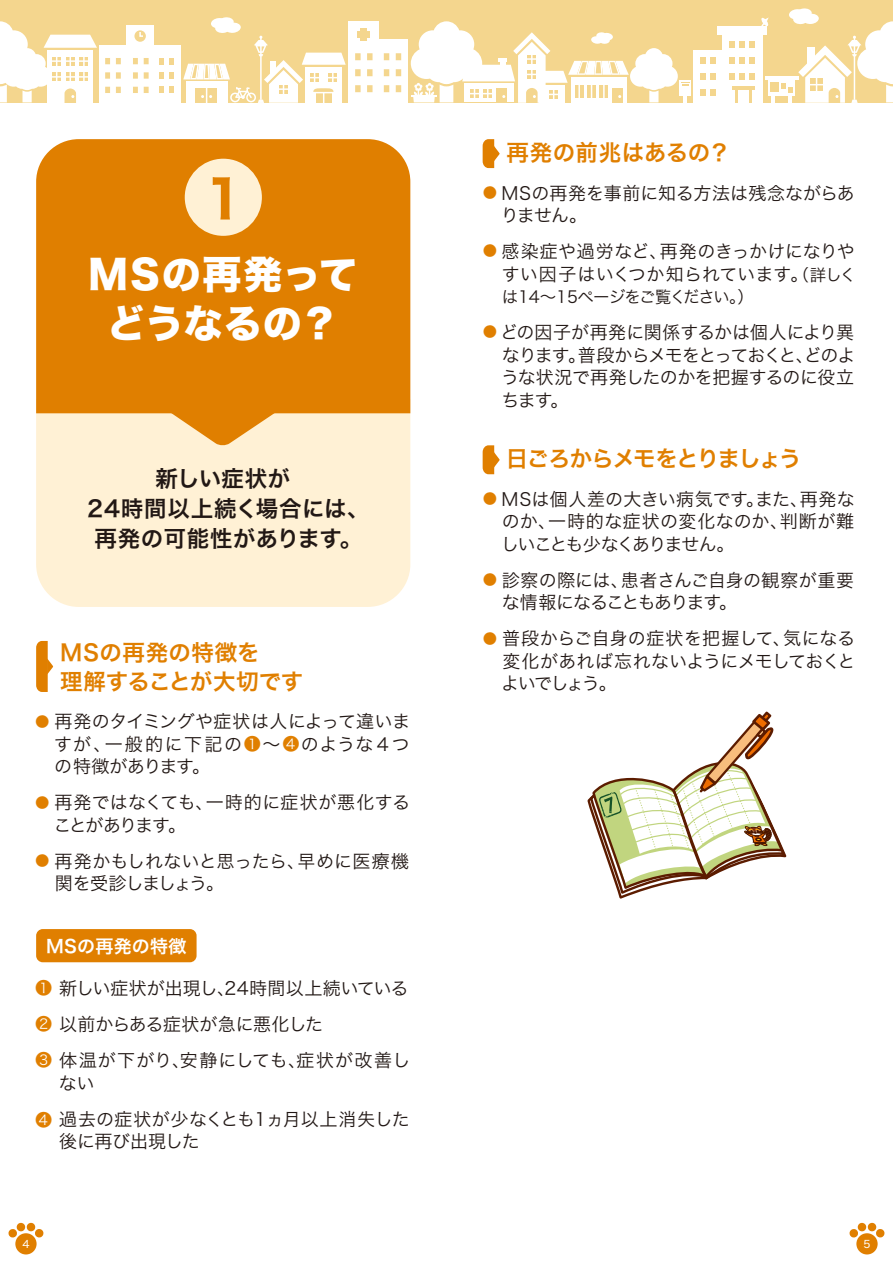
<style>
.page{position:relative;width:893px;height:1263px;background:#fff}
.page>*{position:absolute;margin:0;border:0;box-sizing:border-box;transform-origin:0 0}
.t1{font:51.9px "Hira Kaku Std W7";color:#e07f00}
.t2{font:39px/49.5px "Hira Kaku Std W8";letter-spacing:.015em;color:#fff;text-align:center}
.t3{font:22.5px/30px "Hira Kaku Std W6";letter-spacing:.02em;color:#221815;text-align:center}
.t4{font:22.5px/28.5px "Hira Kaku Std W6";letter-spacing:.015em;color:#e07f00}
.t5{font:22.5px "Hira Kaku Std W6";letter-spacing:-.065em;color:#e07f00}
.t6{font:18px/22.5px "Hira Kaku Std W3";letter-spacing:-.005em;color:#221815}
.t7{font:18px "Hira Kaku Std W3";letter-spacing:.015em;color:#221815}
.t8{font:18px "Hira Kaku Std W6";letter-spacing:.005em;color:#fff}
.t9{font:16.5px "Hira Kaku Std W3";letter-spacing:-.055em;color:#221815}
.t10{font:10.5px "Hira Kaku Std W4";color:#fff}
.s1{font-size:14.4px;color:#e07f00}
.s2{font-size:16.5px;color:#e07f00}
.s3{font-size:16.5px}
</style>
<div class="page">
<div style="left:15px;top:1233px;width:22px;height:21px;background:#e07f00;border-radius:50%"></div>
<svg style="left:8px;top:1222px;width:36px;height:16px"></svg>
<div style="left:856px;top:1233px;width:22px;height:21px;background:#e07f00;border-radius:50%"></div>
<svg style="left:849px;top:1222px;width:36px;height:16px"></svg>
<svg style="left:587px;top:711px;width:200px;height:188px"></svg>
<div style="left:36px;top:413px;width:374px;height:194px;background:#fff1d5"></div>
<div style="left:36px;top:139px;width:374px;height:274px;background:#e07f00"></div>
<svg style="left:128px;top:382px;width:190px;height:64px;background:#eba84d"></svg>
<svg style="left:36px;top:641px;width:17px;height:51px"></svg>
<svg style="left:483px;top:445px;width:17px;height:29px"></svg>
<svg style="left:483px;top:139px;width:17px;height:29px"></svg>
<div style="left:185px;top:159px;width:77px;height:77px;background:#fff1d5;border-radius:50%"></div>
<div style="left:36px;top:929px;width:161px;height:33px;background:#e07f00;border-radius:7px"></div>
<div style="left:0;top:0;width:893px;height:103px;background:#f4d68e"></div>
<div style="left:378px;top:39px;width:30px;height:64px;background:#fff"></div>
<div style="left:348px;top:21px;width:30px;height:82px;background:#fff"></div>
<div style="left:153px;top:45px;width:28px;height:58px;background:#fff"></div>
<div style="left:100px;top:45px;width:27px;height:58px;background:#fff"></div>
<div style="left:127px;top:25px;width:27px;height:78px;background:#fff"></div>
<div style="left:679px;top:80px;width:12px;height:16px;background:#fff"></div>
<div style="left:694px;top:50px;width:37px;height:53px;background:#fff"></div>
<div style="left:722px;top:34px;width:40px;height:69px;background:#fff"></div>
<div style="left:717px;top:27px;width:50px;height:8px;background:#fff"></div>
<hr style="left:765px;top:76px;width:33px;height:4px;background:#fff">
<svg style="left:768px;top:80px;width:14px;height:15px"></svg>
<svg style="left:772px;top:92px;width:3px;height:11px"></svg>
<div style="left:360px;top:29px;width:6px;height:12px;background:#f4d68e"></div>
<div style="left:357px;top:31px;width:12px;height:7px;background:#f4d68e"></div>
<div style="left:134px;top:30px;width:12px;height:12px;background:#f4d68e;border-radius:50%"></div>
<hr style="left:735px;top:87px;width:3px;height:16px;background:#f4d68e">
<hr style="left:749px;top:87px;width:3px;height:16px;background:#f4d68e">
<hr style="left:732px;top:87px;width:23px;height:3px;background:#f4d68e">
<div style="left:771px;top:83px;width:8px;height:9px;background:#f4d68e"></div>
<div style="left:700px;top:89px;width:6px;height:7px;background:#f4d68e"></div>
<div style="left:700px;top:73px;width:6px;height:7px;background:#f4d68e"></div>
<div style="left:700px;top:57px;width:6px;height:7px;background:#f4d68e"></div>
<svg style="left:711px;top:89px;width:5px;height:7px"></svg>
<svg style="left:711px;top:73px;width:5px;height:7px"></svg>
<svg style="left:711px;top:57px;width:5px;height:7px"></svg>
<div style="left:729px;top:73px;width:6px;height:7px;background:#f4d68e"></div>
<div style="left:729px;top:57px;width:6px;height:7px;background:#f4d68e"></div>
<div style="left:729px;top:41px;width:6px;height:7px;background:#f4d68e"></div>
<div style="left:739px;top:73px;width:6px;height:7px;background:#f4d68e"></div>
<div style="left:739px;top:57px;width:6px;height:7px;background:#f4d68e"></div>
<div style="left:739px;top:41px;width:6px;height:7px;background:#f4d68e"></div>
<svg style="left:750px;top:73px;width:5px;height:7px"></svg>
<svg style="left:750px;top:57px;width:5px;height:7px"></svg>
<svg style="left:750px;top:41px;width:5px;height:7px"></svg>
<svg style="left:159px;top:87px;width:5px;height:6px"></svg>
<svg style="left:159px;top:72px;width:5px;height:7px"></svg>
<svg style="left:159px;top:58px;width:5px;height:6px"></svg>
<svg style="left:170px;top:87px;width:4px;height:6px"></svg>
<svg style="left:170px;top:72px;width:4px;height:7px"></svg>
<svg style="left:170px;top:58px;width:4px;height:6px"></svg>
<svg style="left:384px;top:53px;width:17px;height:39px"></svg>
<svg style="left:355px;top:53px;width:18px;height:39px"></svg>
<svg style="left:105px;top:58px;width:16px;height:35px"></svg>
<svg style="left:133px;top:58px;width:16px;height:35px"></svg>
<svg style="left:139px;top:30px;width:6px;height:7px"></svg>
<svg style="left:759px;top:17px;width:10px;height:10px"></svg>
<svg style="left:0;top:21px;width:97px;height:82px"></svg>
<svg style="left:782px;top:8px;width:111px;height:95px"></svg>
<svg style="left:183px;top:17px;width:163px;height:86px"></svg>
<svg style="left:411px;top:21px;width:278px;height:82px"></svg>
<h1 class="t1" style="left:205px;top:158px;width:40px">1</h1>
<h2 class="t2" style="left:88px;top:251px;width:271px">MSの再発ってどうなるの？</h2>
<p class="t3" style="left:87px;top:464px;width:284px">新しい症状が<br>24時間以上続く場合には、再発の可能性があります。</p>
<p class="t4" style="left:60px;top:639px;width:245px">MSの再発の特徴を<br>理解することが大切です</p>
<p class="t6" style="left:54px;top:710px;width:357px;text-align:justify;text-indent:-19px"><span class="s1">●</span> 再発のタイミングや症状は人によって違いますが、一般的に下記の<span class="s2">❶</span>～<span class="s2">❹</span>のような４つの特徴があります。</p>
<p class="t6" style="left:53px;top:791px;width:358px;text-indent:-18px"><span class="s1">●</span> 再発ではなくても、一時的に症状が悪化することがあります。</p>
<p class="t6" style="left:55px;top:850px;width:356px;text-indent:-20px"><span class="s1">●</span> 再発かもしれないと思ったら、早めに医療機関を受診しましょう。</p>
<p class="t8" style="left:46px;top:932px;width:142px">MSの再発の特徴</p>
<p class="t6" style="left:35px;top:970px;width:376px;line-height:36px"><span class="s2">❶</span> 新しい症状が出現し、24時間以上続いている<br><span class="s2">❷</span> 以前からある症状が急に悪化した<br><span class="s2">❸</span> 体温が下がり、安静にしても、症状が改善し</p>
<p class="t6" style="left:59px;top:1071px;width:37px">ない</p>
<p class="t7" style="left:35px;top:1105px;width:376px"><span class="s2">❹</span> 過去の症状が少なくとも1ヵ月以上消失した</p>
<p class="t6" style="left:59px;top:1130px;width:142px">後に再び出現した</p>
<p class="t4" style="left:507px;top:139px;width:226px">再発の前兆はあるの？</p>
<p class="t6" style="left:501px;top:181px;width:355px;text-indent:-18px"><span class="s1">●</span> MSの再発を事前に知る方法は残念ながらありません。</p>
<p class="t6" style="left:483px;top:240px;width:375px;text-align:right"><span class="s1">●</span> 感染症や過労など、再発のきっかけになりやすい因子はいくつか知られています。<span class="s3">（詳しく</span></p>
<p class="t9" style="left:502px;top:285px;width:253px">は14～15ページをご覧ください。）</p>
<p class="t6" style="left:501px;top:321px;width:356px;text-align:justify;text-indent:-18px"><span class="s1">●</span> どの因子が再発に関係するかは個人により異なります。普段からメモをとっておくと、どのような状況で再発したのかを把握するのに役立ちます。</p>
<p class="t5" style="left:506px;top:441px;width:297px">日ごろからメモをとりましょう</p>
<p class="t6" style="left:501px;top:488px;width:355px;text-align:justify;text-indent:-18px"><span class="s1">●</span> MSは個人差の大きい病気です。また、再発なのか、一時的な症状の変化なのか、判断が難しいことも少なくありません。</p>
<p class="t6" style="left:502px;top:569px;width:354px;text-indent:-19px"><span class="s1">●</span> 診察の際には、患者さんご自身の観察が重要な情報になることもあります。</p>
<p class="t6" style="left:501px;top:627px;width:356px;text-align:justify;text-indent:-18px"><span class="s1">●</span> 普段からご自身の症状を把握して、気になる変化があれば忘れないようにメモしておくとよいでしょう。</p>
<p class="t10" style="left:22px;top:1236px;width:9px">4</p>
<p class="t10" style="left:863px;top:1236px;width:9px">5</p>
</div>
